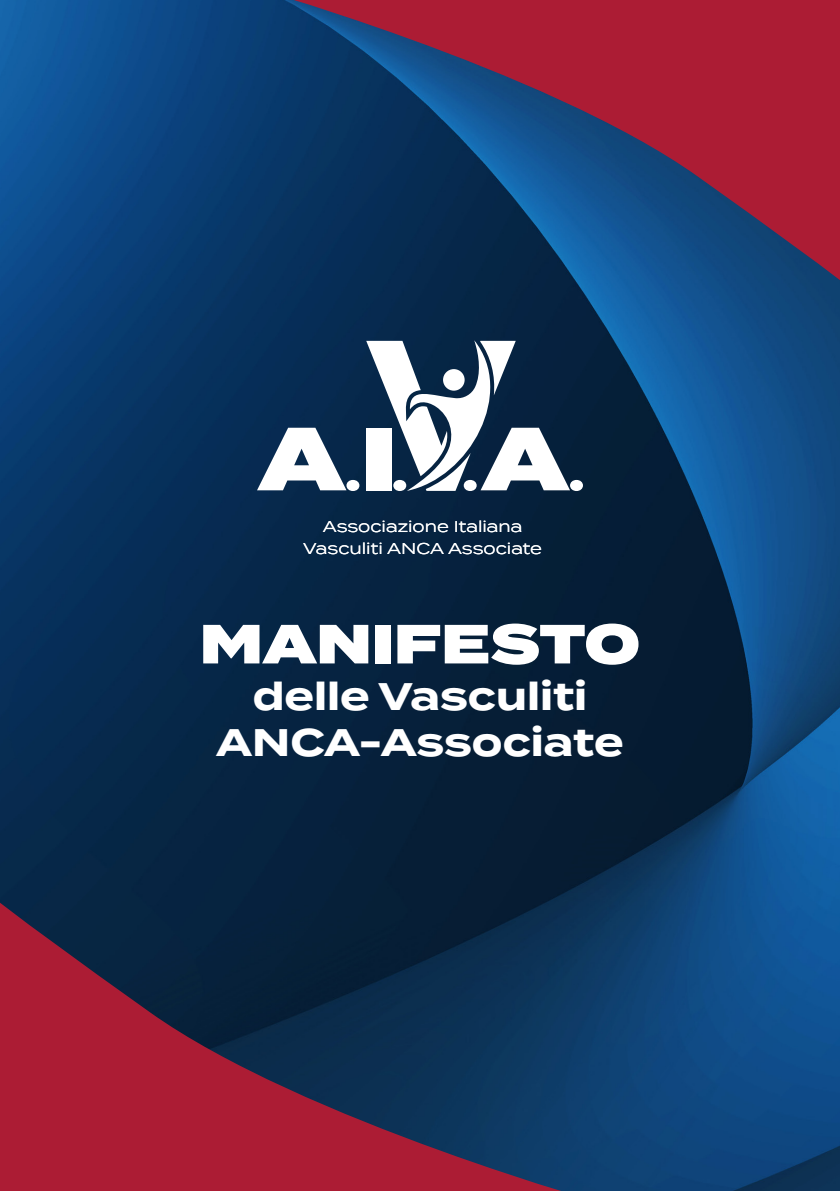
<style>
.page{position:relative;width:840px;height:1191px;background:#fff}
.page>*{position:absolute;margin:0;border:0;box-sizing:border-box;transform-origin:0 0}
.t1{font:900 55px "Termina";color:#fff}
.t2{font:700 38.4px "Termina";color:#fff}
.t3{font:15.6px/21.8px "Termina";color:#fff;text-align:center}
</style>
<div class="page">
<img style="left:0;top:0;width:839px;height:1191px">
<svg style="left:233px;top:0;width:606px;height:300px;background:#43325b"></svg>
<svg style="left:257px;top:428px;width:89px;height:62px"></svg>
<div style="left:346px;top:480px;width:13px;height:11px;background:#fff;border-radius:50%"></div>
<div style="left:569px;top:480px;width:13px;height:11px;background:#fff;border-radius:50%"></div>
<svg style="left:366px;top:340px;width:203px;height:151px"></svg>
<div style="left:443px;top:369px;width:21px;height:22px;background:#fff;border-radius:50%"></div>
<svg style="left:0;top:889px;width:613px;height:302px;background:#442644"></svg>
<p class="t3" style="left:303px;top:515px;width:240px">Associazione Italiana<br>Vasculiti ANCA Associate</p>
<p class="t1" style="left:200px;top:603px;width:441px">MANIFESTO</p>
<p class="t2" style="left:252px;top:667px;width:336px">delle Vasculiti</p>
<p class="t2" style="left:216px;top:713px;width:409px">ANCA-Associate</p>
</div>
